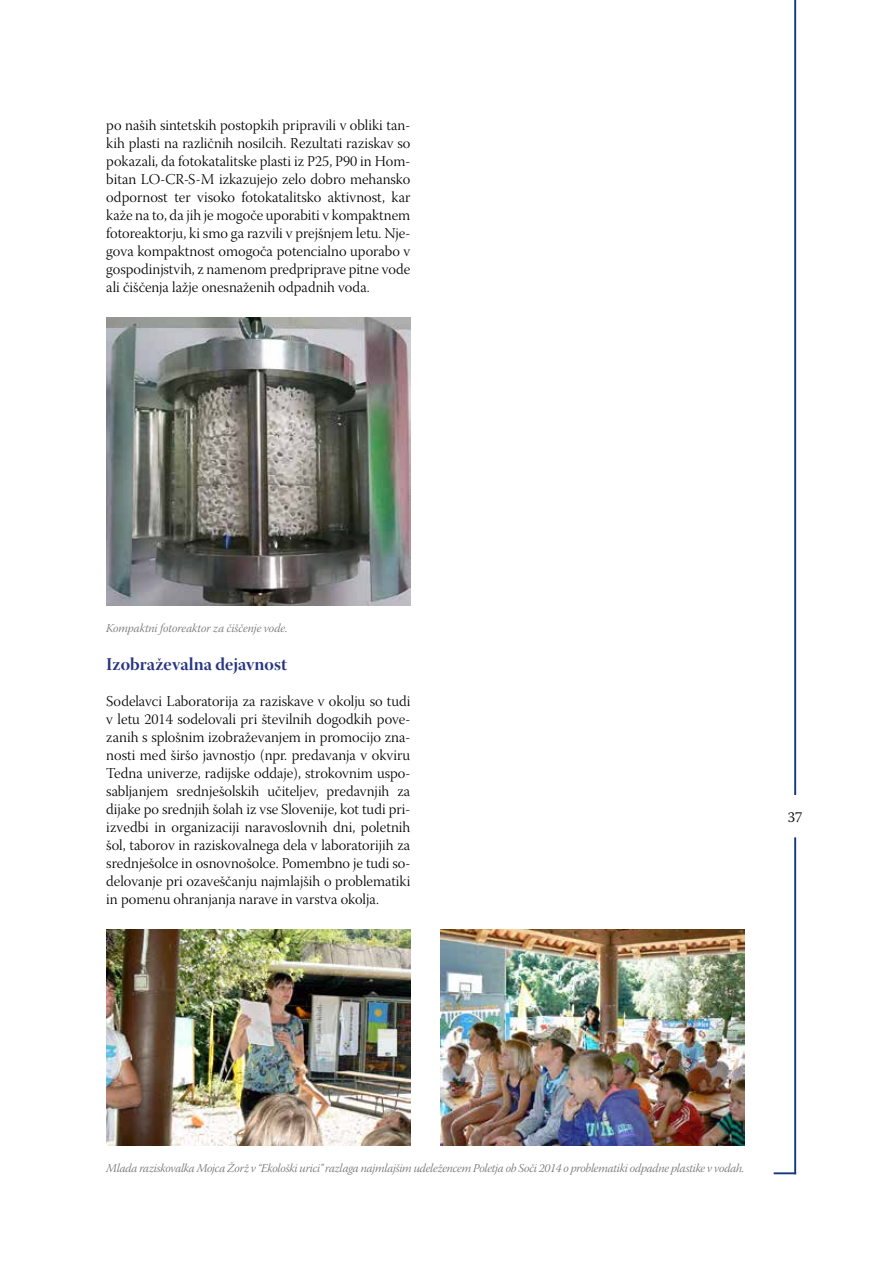
<style>
.page{position:relative;width:893px;height:1263px;background:#fff}
.page>*{position:absolute;margin:0;border:0;box-sizing:border-box;transform-origin:0 0}
.t1{font:18px "Warnock Pro Bold Disp";letter-spacing:.005em;color:#283583}
.t2{font:15px/18px "Warnock Pro Light Subh";color:#000;text-align:justify}
.t3{font:300 15px "Warnock Pro";color:#000}
.t4{font:12px "Warnock Pro Light It Subh";letter-spacing:-.015em;color:#706f6f}
</style>
<div class="page">
<hr style="left:794px;top:837px;width:2px;height:337px;background:#14387f">
<hr style="left:794px;top:0;width:2px;height:795px;background:#14387f">
<hr style="left:774px;top:1172px;width:22px;height:2px;background:#14387f">
<img style="left:106px;top:317px;width:304px;height:288px">
<img style="left:440px;top:929px;width:304px;height:216px">
<img style="left:106px;top:929px;width:304px;height:216px">
<p class="t2" style="left:106px;top:118px;width:306px">po naših sintetskih postopkih pripravili v obliki tan&shy;kih plasti na različnih nosilcih. Rezultati raziskav so pokazali, da fotokatalitske plasti iz P25, P90 in Hom&shy;bitan LO-CR-S-M izkazujejo zelo dobro mehansko odpornost ter visoko fotokatalitsko aktivnost, kar kaže na to, da jih je mogoče uporabiti v kompaktnem fotoreaktorju, ki smo ga razvili v prejšnjem letu. Nje&shy;gova kompaktnost omogoča potencialno uporabo v gospodinjstvih, z namenom predpriprave pitne vode ali čiščenja lažje onesnaženih odpadnih voda.</p>
<p class="t4" style="left:106px;top:621px;width:183px">Kompaktni fotoreaktor za čiščenje vode.</p>
<p class="t1" style="left:106px;top:653px;width:182px">Izobraževalna dejavnost</p>
<p class="t2" style="left:106px;top:694px;width:306px">Sodelavci Laboratorija za raziskave v okolju so tudi v letu 2014 sodelovali pri številnih dogodkih pove&shy;zanih s splošnim izobraževanjem in promocijo zna&shy;nosti med širšo javnostjo (npr. predavanja v okviru Tedna univerze, radijske oddaje), strokovnim uspo&shy;sabljanjem srednješolskih učiteljev, predavnjih za dijake po srednjih šolah iz vse Slovenije, kot tudi pri&shy;izvedbi in organizaciji naravoslovnih dni, poletnih šol, taborov in raziskovalnega dela v laboratorijih za srednješolce in osnovnošolce. Pomembno je tudi so&shy;delovanje pri ozaveščanju najmlajših o problematiki in pomenu ohranjanja narave in varstva okolja.</p>
<p class="t3" style="left:788px;top:808px;width:16px">37</p>
<p class="t4" style="left:106px;top:1161px;width:640px">Mlada raziskovalka Mojca Žorž v “Ekološki urici” razlaga najmlajšim udeležencem Poletja ob Soči 2014 o problematiki odpadne plastike v vodah.</p>
</div>
